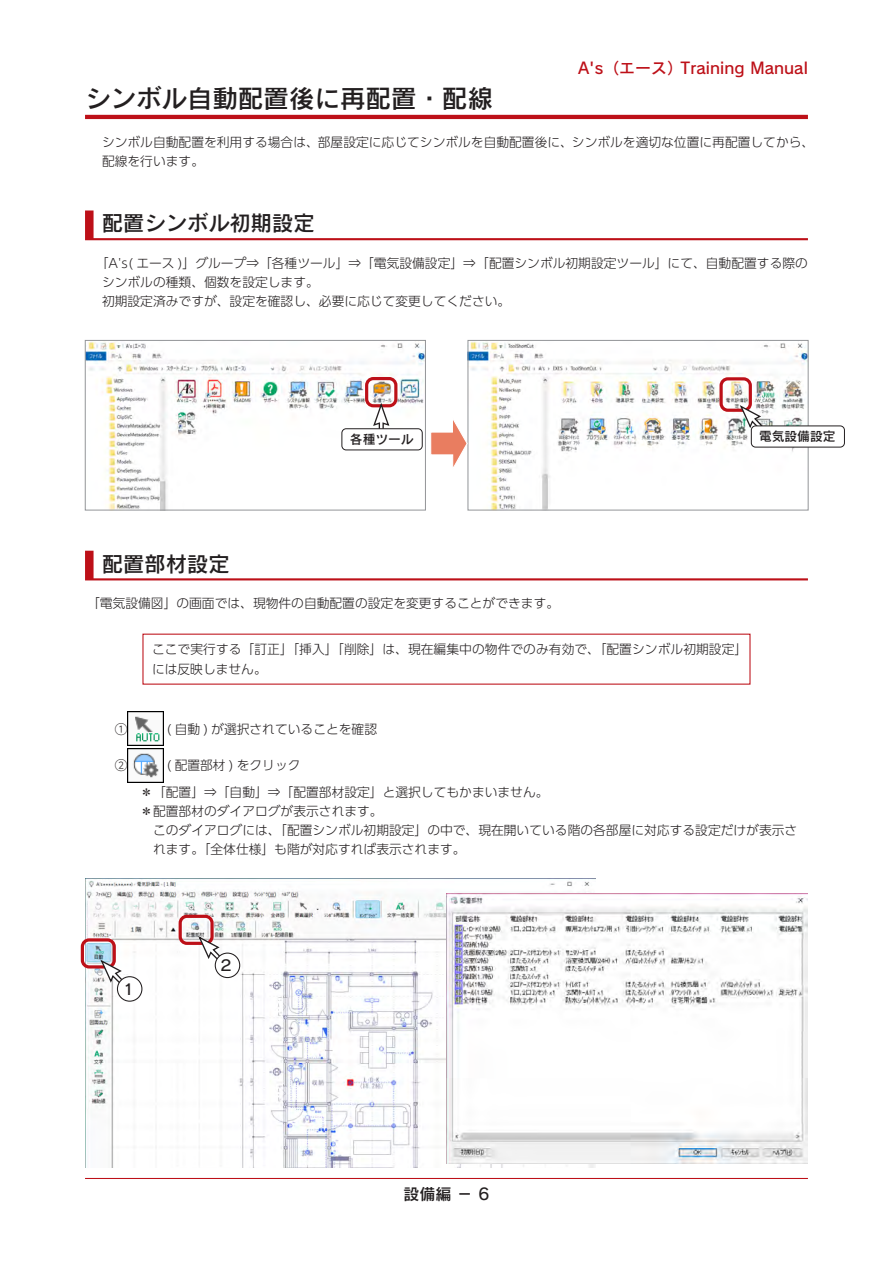
<style>
.page{position:relative;width:893px;height:1263px;background:#fff}
.page>*{position:absolute;margin:0;border:0;box-sizing:border-box;transform-origin:0 0}
.大見出し{font:25.5px "Rodin Pro N DB";color:#231f20}
.中見出し{font:21.3px "Rodin Pro N DB";color:#231f20}
.t1{font:15.9px "Rodin Pro N DB";color:#bd1018}
.t2{font:15.9px "Rodin Pro N DB";color:#231f20}
.本文{font:14.85px "Rodin Pro N DB";color:#231f20}
.本文-2{font:300 12.75px/19.2px "UD Shin Go Pr 6 N";color:#231f20}
.操作{font:300 12.75px/19.2px "UD Shin Go Pr 6 N";color:#231f20}
.参考{font:300 12.75px/19.2px "UD Shin Go Pr 6 N";color:#231f20}
.本文太字{font:12.75px "Rodin Pro N DB";color:#231f20}
</style>
<div class="page">
<hr style="left:85px;top:1178px;width:723px;height:1px;background:#bd1018">
<hr style="left:85px;top:115px;width:723px;height:4px;background:#bd1018">
<svg style="left:85px;top:210px;width:723px;height:30px;background:#c12027"></svg>
<div style="left:94px;top:208px;width:718px;height:30px;background:#fff"></div>
<img style="left:87px;top:342px;width:337px;height:166px">
<div style="left:85px;top:340px;width:341px;height:170px;border:1px solid #939598"></div>
<img style="left:470px;top:342px;width:336px;height:166px">
<div style="left:468px;top:340px;width:340px;height:170px;border:1px solid #939598"></div>
<div style="left:719px;top:377px;width:33px;height:35px;border:3px solid #bd1018;border-radius:7px"></div>
<svg style="left:431px;top:414px;width:37px;height:59px"></svg>
<div style="left:365px;top:377px;width:32px;height:30px;border:3px solid #bd1018;border-radius:7px"></div>
<svg style="left:738px;top:403px;width:25px;height:27px"></svg>
<div style="left:751px;top:426px;width:93px;height:21px;background:#fff;border-radius:4px"></div>
<div style="left:751px;top:426px;width:94px;height:21px;border:1px solid #231f20;border-radius:4px"></div>
<svg style="left:372px;top:403px;width:18px;height:25px"></svg>
<div style="left:342px;top:429px;width:80px;height:21px;background:#fff;border-radius:4px"></div>
<div style="left:342px;top:428px;width:80px;height:22px;border:1px solid #231f20;border-radius:4px"></div>
<svg style="left:85px;top:551px;width:723px;height:29px;background:#c6343b"></svg>
<div style="left:94px;top:549px;width:718px;height:29px;background:#fff"></div>
<img style="left:128px;top:712px;width:36px;height:34px">
<img style="left:128px;top:749px;width:36px;height:33px">
<img style="left:85px;top:878px;width:510px;height:290px">
<img style="left:446px;top:893px;width:362px;height:270px">
<div style="left:81px;top:938px;width:35px;height:30px;border:3px solid #bd1018;border-radius:7px"></div>
<svg style="left:99px;top:958px;width:25px;height:26px"></svg>
<div style="left:117px;top:977px;width:25px;height:24px;background:#fff;border-radius:50%"></div>
<div style="left:117px;top:976px;width:25px;height:26px;border:1px solid #231f20;border-radius:50%"></div>
<div style="left:179px;top:915px;width:35px;height:30px;border:3px solid #bd1018;border-radius:7px"></div>
<svg style="left:197px;top:934px;width:25px;height:27px"></svg>
<div style="left:215px;top:953px;width:25px;height:24px;background:#fff;border-radius:50%"></div>
<div style="left:215px;top:952px;width:25px;height:26px;border:1px solid #231f20;border-radius:50%"></div>
<p class="t1" style="left:578px;top:57px;width:231px">A's（エース）Training Manual</p>
<p class="大見出し" style="left:85px;top:81px;width:410px">シンボル自動配置後に再配置・配線</p>
<p class="本文-2" style="left:102px;top:132px;width:714px">シンボル自動配置を利用する場合は、部屋設定に応じてシンボルを自動配置後に、シンボルを適切な位置に再配置してから、配線を行います。</p>
<p class="中見出し" style="left:102px;top:209px;width:214px">配置シンボル初期設定</p>
<p class="本文-2" style="left:102px;top:253px;width:707px;text-indent:-6px">「A's( エース )」グループ⇒「各種ツール」⇒「電気設備設定」⇒「配置シンボル初期設定ツール」にて、自動配置する際のシンボルの種類、個数を設定します。</p>
<p class="本文-2" style="left:102px;top:291px;width:410px">初期設定済みですが、設定を確認し、必要に応じて変更してください。</p>
<p class="本文太字" style="left:350px;top:431px;width:65px">各種ツール</p>
<p class="本文太字" style="left:759px;top:428px;width:78px">電気設備設定</p>
<p class="中見出し" style="left:102px;top:549px;width:129px">配置部材設定</p>
<p class="参考" style="left:87px;top:593px;width:486px">「電気設備図」の画面では、現物件の自動配置の設定を変更することができます。　</p>
<p class="参考" style="left:152px;top:639px;width:597px">ここで実行する「訂正」「挿入」「削除」は、現在編集中の物件でのみ有効で、「配置シンボル初期設定」には反映しません。</p>
<p class="操作" style="left:115px;top:719px;width:14px">①</p>
<p class="操作" style="left:167px;top:719px;width:212px">( 自動 ) が選択されていることを確認</p>
<p class="操作" style="left:115px;top:755px;width:14px">②</p>
<p class="操作" style="left:167px;top:755px;width:135px">( 配置部材 ) をクリック</p>
<p class="操作" style="left:140px;top:782px;width:410px">＊「配置」⇒「自動」⇒「配置部材設定」と選択してもかまいません。</p>
<p class="操作" style="left:140px;top:801px;width:244px">＊配置部材のダイアログが表示されます。</p>
<p class="操作" style="left:153px;top:820px;width:646px;text-indent:-13px">　このダイアログには、「配置シンボル初期設定」の中で、現在開いている階の各部屋に対応する設定だけが表示されます。「全体仕様」も階が対応すれば表示されます。</p>
<p class="本文" style="left:123px;top:979px;width:12px">1</p>
<p class="本文" style="left:219px;top:955px;width:16px">２</p>
<p class="t2" style="left:404px;top:1184px;width:87px">設備編 － 6</p>
</div>
